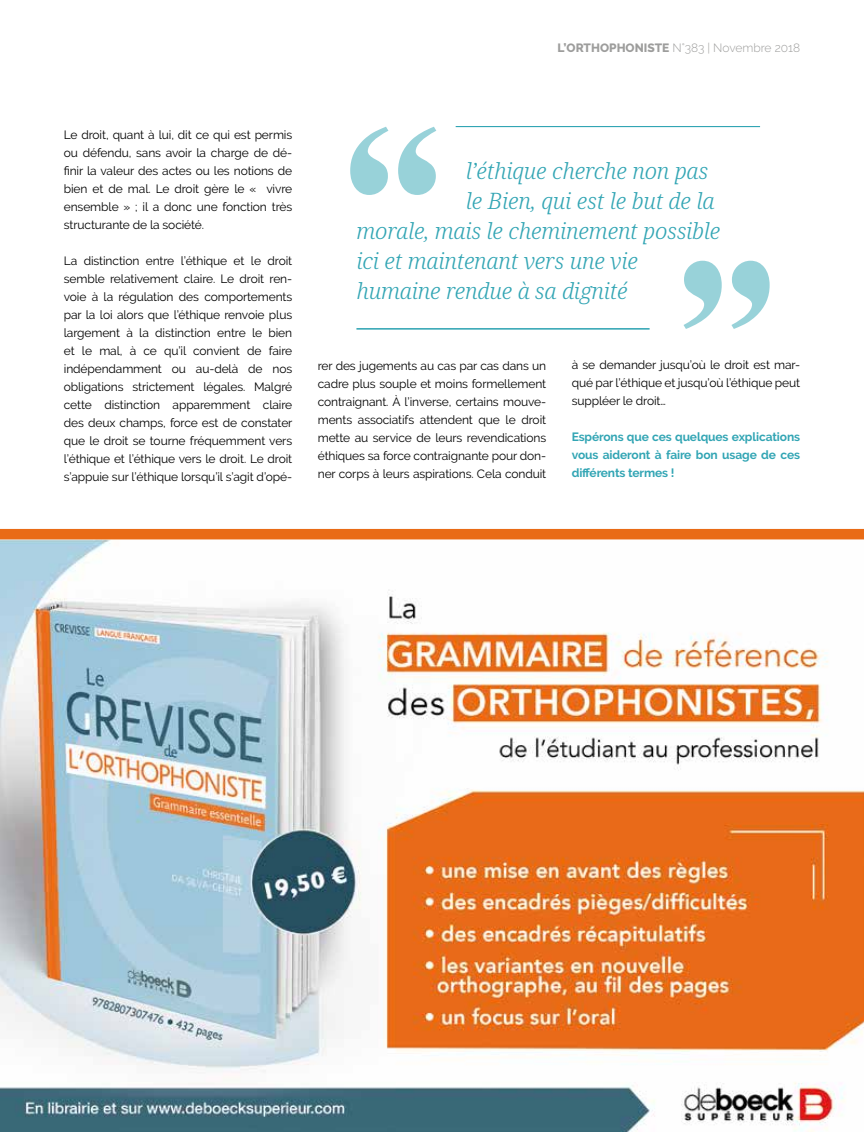
<style>
.page{position:relative;width:864px;height:1132px;background:#fff}
.page>*{position:absolute;margin:0;border:0;box-sizing:border-box;transform-origin:0 0}
.t1{font:248.25px "Engravers";color:#32a5b4}
.t2{font:italic 300 22.5px "Noto Serif";letter-spacing:-.01em;color:#32a5b4}
.t3{font:12px/18px "Raleway";letter-spacing:-.01em;color:#000;text-align:justify}
.t4{font:700 12px/18px "Raleway";letter-spacing:-.01em;color:#32a5b4;text-align:justify}
.t5{font:300 12px "Raleway";color:#9d9d9c}
.s1{font-weight:800}
</style>
<div class="page">
<hr style="left:455px;top:127px;width:304px;height:1px;background:#32a5b4">
<hr style="left:356px;top:328px;width:293px;height:1px;background:#32a5b4">
<img style="left:0;top:539px;width:863px;height:592px">
<div style="left:0;top:528px;width:863px;height:11px;background:#e96b16"></div>
<p class="t5" style="left:557px;top:41px;width:244px"><span class="s1">L’ORTHOPHONISTE</span> N°383 | Novembre 2018</p>
<p class="t3" style="left:64px;top:126px;width:230px">Le droit, quant à lui, dit ce qui est permis ou défendu, sans avoir la charge de dé&shy;finir la valeur des actes ou les notions de bien et de mal. Le droit gère le « vivre ensemble » ; il a donc une fonction très structurante de la société.</p>
<p class="t3" style="left:64px;top:252px;width:230px">La distinction entre l’éthique et le droit semble relativement claire. Le droit ren&shy;voie à la régulation des comportements par la loi alors que l’éthique renvoie plus largement à la distinction entre le bien et le mal, à ce qu’il convient de faire indépendamment ou au-delà de nos obligations strictement légales. Malgré cette distinction apparemment claire des deux champs, force est de constater que le droit se tourne fréquemment vers l’éthique et l’éthique vers le droit. Le droit s’appuie sur l’éthique lorsqu’il s’agit d’opé-</p>
<h1 class="t1" style="left:465px;top:255px;width:149px;rotate:-180deg">"</h1>
<h2 class="t2" style="left:465px;top:155px;width:244px">l’éthique cherche non pas</h2>
<h2 class="t2" style="left:465px;top:185px;width:250px">le Bien, qui est le but de la</h2>
<h2 class="t2" style="left:356px;top:215px;width:365px">morale, mais le cheminement possible</h2>
<h2 class="t2" style="left:356px;top:245px;width:283px">ici et maintenant vers une vie</h2>
<h2 class="t2" style="left:356px;top:275px;width:273px">humaine rendue à sa dignité</h2>
<h1 class="t1" style="left:653px;top:200px;width:149px">"</h1>
<p class="t3" style="left:317px;top:357px;width:230px">rer des jugements au cas par cas dans un cadre plus souple et moins formellement contraignant. À l’inverse, certains mouve&shy;ments associatifs attendent que le droit mette au service de leurs revendications éthiques sa force contraignante pour don&shy;ner corps à leurs aspirations. Cela conduit</p>
<p class="t3" style="left:571px;top:355px;width:230px">à se demander jusqu’où le droit est mar&shy;qué par l’éthique et jusqu’où l’éthique peut suppléer le droit…</p>
<p class="t4" style="left:571px;top:427px;width:230px">Espérons que ces quelques explications vous aideront à faire bon usage de ces différents termes !</p>
</div>
